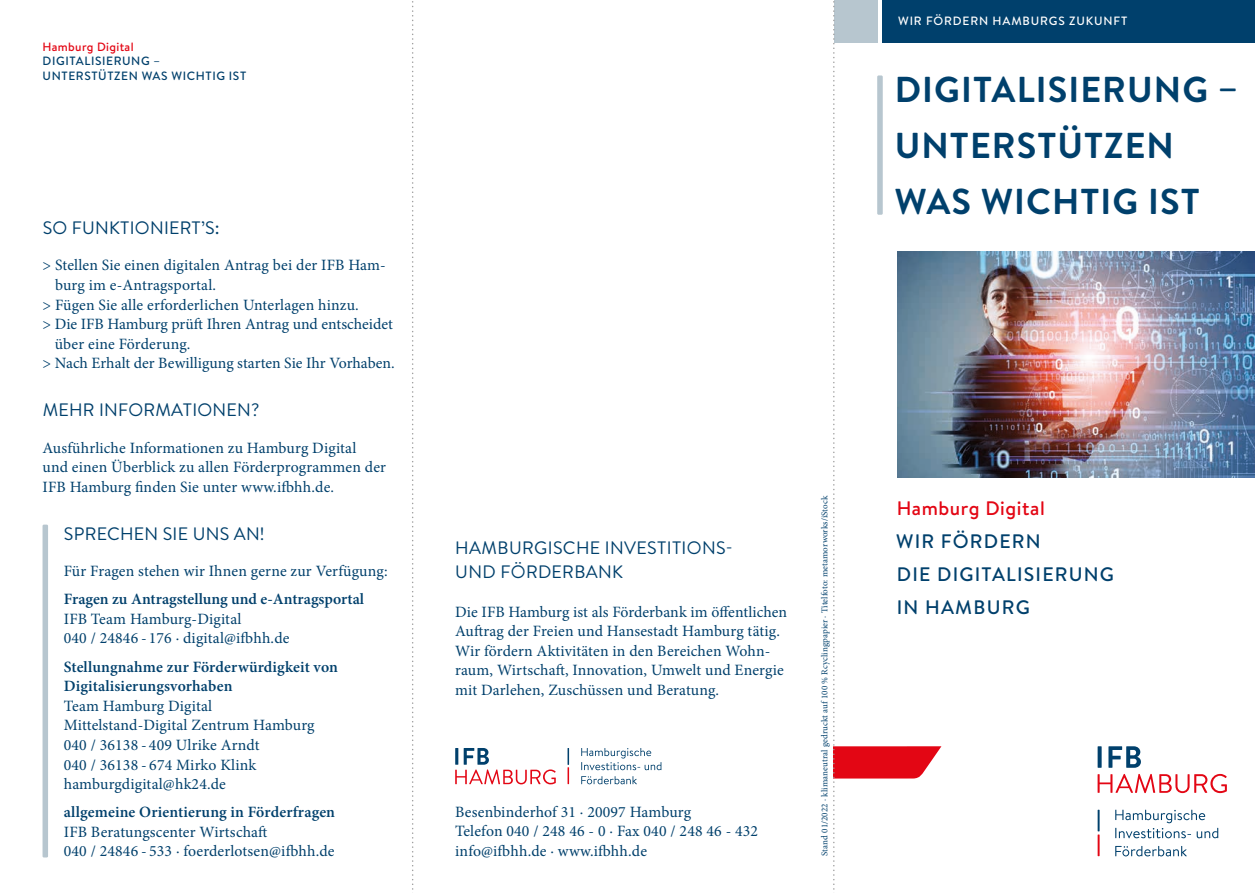
<style>
.page{position:relative;width:1255px;height:893px;background:#fff}
.page>*{position:absolute;margin:0;border:0;box-sizing:border-box;transform-origin:0 0}
.t1{font:700 36px/55.9px "Brandon Text";letter-spacing:.03em;color:#00406c}
.t2{font:500 19.5px/33px "Brandon Text";letter-spacing:.06em;color:#00406c}
.t3{font:500 19.5px "Brandon Text";letter-spacing:.03em;color:#e30614}
.t4{font:18px/24px "Brandon Text";letter-spacing:.015em;color:#00406c}
.t5{font:15.75px/19.6px "Minion Pro";letter-spacing:.01em;color:#00406c}
.t6{font:600 15.75px/19.6px "Minion Pro";letter-spacing:.005em;color:#00406c}
.t7{font:500 12px/14.4px "Brandon Text";letter-spacing:.05em;color:#00406c}
.t8{font:500 12px "Brandon Text";letter-spacing:.07em;color:#fff}
.t9{font:500 12px "Brandon Text";letter-spacing:.03em;color:#e30614}
.t10{font:9px "Minion Pro";letter-spacing:.01em;color:#00406c}
</style>
<div class="page">
<svg style="left:412px;top:1px;width:1px;height:889px"></svg>
<svg style="left:581px;top:748px;width:80px;height:22px"></svg>
<svg style="left:581px;top:776px;width:56px;height:8px"></svg>
<svg style="left:1115px;top:846px;width:71px;height:10px"></svg>
<div style="left:882px;top:0;width:372px;height:43px;background:#00406c"></div>
<div style="left:43px;top:525px;width:5px;height:332px;background:#b7c6cf"></div>
<svg style="left:455px;top:748px;width:100px;height:36px"></svg>
<svg style="left:1097px;top:746px;width:4px;height:22px"></svg>
<svg style="left:1108px;top:746px;width:32px;height:22px"></svg>
<svg style="left:1097px;top:774px;width:129px;height:19px"></svg>
<svg style="left:1115px;top:810px;width:103px;height:28px"></svg>
<svg style="left:833px;top:0;width:108px;height:890px"></svg>
<img style="left:897px;top:252px;width:357px;height:225px">
<svg style="left:567px;top:748px;width:2px;height:36px"></svg>
<hr style="left:1097px;top:810px;width:2px;height:21px;background:#00406c">
<hr style="left:1097px;top:834px;width:2px;height:22px;background:#e30614">
<p class="t9" style="left:43px;top:39px;width:93px">Hamburg Digital</p>
<p class="t7" style="left:43px;top:54px;width:205px">DIGITALISIERUNG –<br>UNTERSTÜTZEN WAS WICHTIG IST</p>
<p class="t4" style="left:43px;top:215px;width:179px">SO FUNKTIONIERT’S:</p>
<p class="t5" style="left:43px;top:256px;width:345px">&gt; Stellen Sie einen digitalen Antrag bei der IFB Ham-</p>
<p class="t5" style="left:43px;top:275px;width:352px;text-indent:13px">burg im e-Antragsportal.<br>&gt; Fügen Sie alle erforderlichen Unterlagen hinzu.<br>&gt; Die IFB Hamburg prüf Ihren Antrag und entscheidet</p>
<p class="t5" style="left:43px;top:334px;width:354px;text-indent:12px">über eine Förderung.<br>&gt; Nach Erhalt der Bewilligung starten Sie Ihr Vorhaben.</p>
<p class="t4" style="left:43px;top:397px;width:218px">MEHR INFORMATIONEN?</p>
<p class="t5" style="left:43px;top:438px;width:345px">Ausführliche Informationen zu Hamburg Digital<br>und einen Überblick zu allen Förderprogrammen der<br>IFB Hamburg fnden Sie unter www.ifhh.de.</p>
<p class="t4" style="left:64px;top:521px;width:202px">SPRECHEN SIE UNS AN!</p>
<p class="t5" style="left:64px;top:561px;width:325px">Für Fragen stehen wir Ihnen gerne zur Verfügung:</p>
<h5 class="t6" style="left:64px;top:589px;width:302px">Fragen zu Antragstellung und e-Antragsportal</h5>
<p class="t5" style="left:64px;top:609px;width:227px">IFB Team Hamburg-Digital<br>040 / 24846 - 176 · digital@ifhh.de</p>
<h5 class="t6" style="left:64px;top:657px;width:276px">Stellungnahme zur Förderwürdigkeit von<br>Digitalisierungsvorhaben</h5>
<p class="t5" style="left:64px;top:696px;width:252px">Team Hamburg Digital<br>Mittelstand-Digital Zentrum Hamburg<br>040 / 36138 - 409 Ulrike Arndt<br>040 / 36138 - 674 Mirko Klink hamburgdigital@hk24.de</p>
<h5 class="t6" style="left:64px;top:802px;width:273px">allgemeine Orientierung in Förderfragen</h5>
<p class="t5" style="left:64px;top:822px;width:272px">IFB Beratungscenter Wirtschaf<br>040 / 24846 - 533 · foerderlotsen@ifhh.de</p>
<p class="t4" style="left:455px;top:535px;width:279px">HAMBURGISCHE INVESTITIONS-<br>UND FÖRDERBANK</p>
<p class="t5" style="left:455px;top:602px;width:333px">Die IFB Hamburg ist als Förderbank im öfentlichen Aufrag der Freien und Hansestadt Hamburg tätig.<br>Wir fördern Aktivitäten in den Bereichen Wohn&shy;raum, Wirtschaf, Innovation, Umwelt und Energie mit Darlehen, Zuschüssen und Beratung.</p>
<p class="t5" style="left:455px;top:802px;width:237px">Besenbinderhof 31 · 20097 Hamburg</p>
<p class="t5" style="left:455px;top:822px;width:304px">Telefon 040 / 248 46 - 0 · Fax 040 / 248 46 - 432 info@ifhh.de · www.ifhh.de</p>
<p class="t10" style="left:818px;top:856px;width:362px;rotate:-90deg">Stand 01/2022 · klimaneutral gedruckt auf 100 % Rcyclingpapier · Titelfoto: metamorworks/iStock</p>
<p class="t8" style="left:898px;top:13px;width:231px">WIR FÖRDERN HAMBURGS ZUKUNFT</p>
<h1 class="t1" style="left:894px;top:60px;width:344px">DIGITALISIERUNG –<br>UNTERSTÜTZEN<br>WAS WICHTIG IST</h1>
<p class="t3" style="left:896px;top:495px;width:150px">Hamburg Digital</p>
<p class="t2" style="left:896px;top:525px;width:219px">WIR FÖRDERN<br>DIE DIGITALISIERUNG<br>IN HAMBURG</p>
</div>
